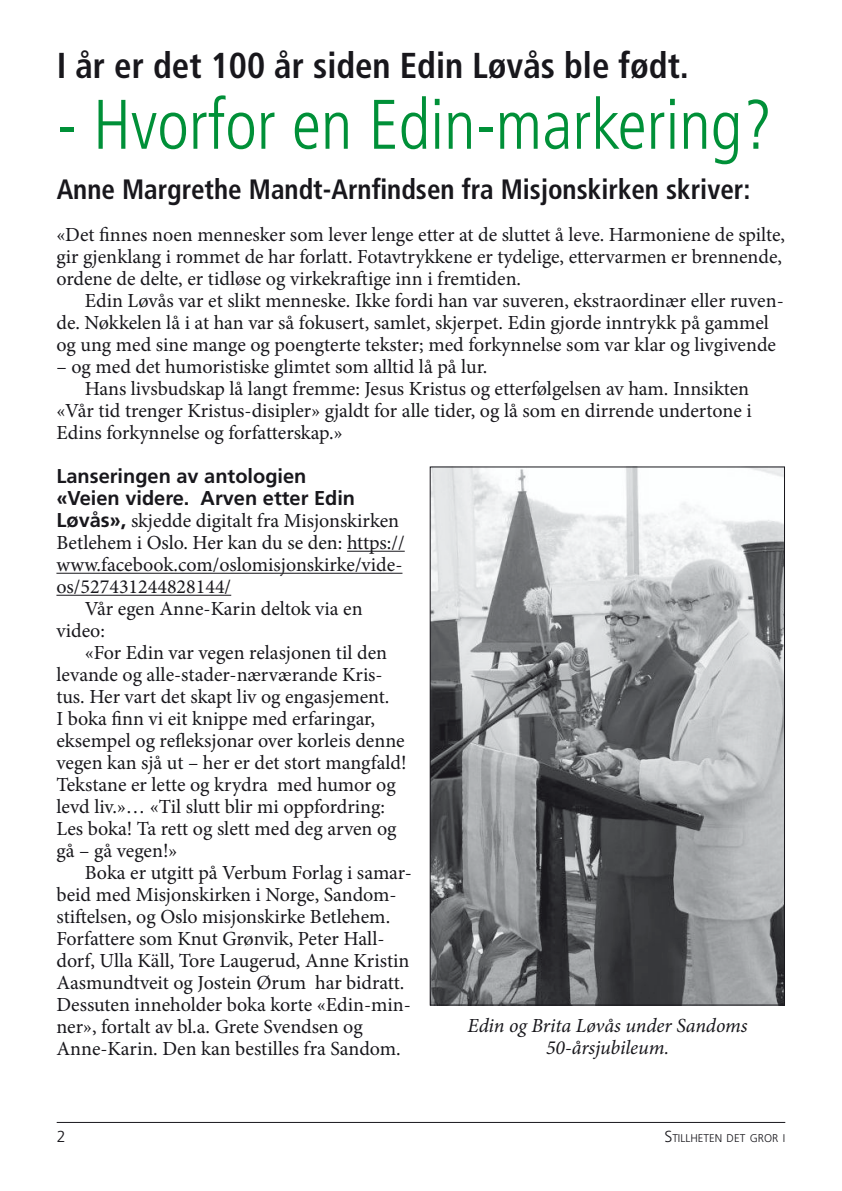
<style>
.page{position:relative;width:842px;height:1191px;background:#fff}
.page>*{position:absolute;margin:0;border:0;box-sizing:border-box;transform-origin:0 0}
.t1{font:300 condensed 70px "Frutiger";color:#009038}
.t2{font:700 condensed 36px "Frutiger";color:#18171c}
.t3{font:700 condensed 28px "Frutiger";color:#18171c}
.t4{font:20px/22px "Minion Pro";color:#18171c}
.t5{font:700 20px/22px "Frutiger";color:#18171c}
.t6{font:italic 20px/22px "Minion Pro";letter-spacing:-.005em;color:#18171c;text-align:center}
.t7{font:300 16px "Frutiger";color:#18171c}
.t8{font:300 11.2px "Frutiger";color:#18171c}
.s1{font-family:"Frutiger";font-weight:700}
.s2{font-size:16px}
</style>
<div class="page">
<hr style="left:57px;top:1122px;width:728px;height:1px;background:#18171c">
<hr style="left:347px;top:551px;width:58px;height:1px;background:#18171c">
<hr style="left:56px;top:573px;width:346px;height:1px;background:#18171c">
<hr style="left:56px;top:595px;width:175px;height:1px;background:#18171c">
<img style="left:432px;top:468px;width:351px;height:535px">
<h2 class="t2" style="left:57px;top:44px;width:634px">I år er det 100 år siden Edin Løvås ble født.</h2>
<h1 class="t1" style="left:57px;top:85px;width:717px">- Hvorfor en Edin-markering?</h1>
<h3 class="t3" style="left:57px;top:173px;width:695px">Anne Margrethe Mandt-Arnfindsen fra Misjonskirken skriver:</h3>
<p class="t4" style="left:56px;top:224px;width:730px">«Det finnes noen mennesker som lever lenge etter at de sluttet å leve. Harmoniene de spilte, gir gjenklang i rommet de har forlatt. Fotavtrykkene er tydelige, ettervarmen er brennende, ordene de delte, er tidløse og virkekraftige inn i fremtiden.</p>
<p class="t4" style="left:56px;top:290px;width:729px;text-indent:28px">Edin Løvås var et slikt menneske. Ikke fordi han var suveren, ekstraordinær eller ruven&shy;de. Nøkkelen lå i at han var så fokusert, samlet, skjerpet. Edin gjorde inntrykk på gammel og ung med sine mange og poengterte tekster; med forkynnelse som var klar og livgivende</p>
<p class="t4" style="left:56px;top:356px;width:432px">– og med det humoristiske glimtet som alltid lå på lur.</p>
<p class="t4" style="left:85px;top:378px;width:666px">Hans livsbudskap lå langt fremme: Jesus Kristus og etterfølgelsen av ham. Innsikten</p>
<p class="t4" style="left:56px;top:400px;width:697px">«Vår tid trenger Kristus-disipler» gjaldt for alle tider, og lå som en dirrende undertone i</p>
<p class="t4" style="left:56px;top:422px;width:288px">Edins forkynnelse og forfatterskap.»</p>
<p class="t5" style="left:56px;top:465px;width:300px">Lanseringen av antologien «Veien videre. Arven etter Edin</p>
<p class="t4" style="left:56px;top:510px;width:344px"><span class="s1">Løvås»,</span> skjedde digitalt fra Misjonskirken</p>
<p class="t4" style="left:56px;top:532px;width:350px">Betlehem i Oslo. Her kan du se den: https://</p>
<p class="t4" style="left:56px;top:554px;width:347px">www.facebook.com/oslomisjonskirke/vide-</p>
<p class="t4" style="left:56px;top:576px;width:176px">os/527431244828144/</p>
<p class="t4" style="left:85px;top:598px;width:279px">Vår egen Anne-Karin deltok via en</p>
<p class="t4" style="left:56px;top:620px;width:50px">video:</p>
<p class="t4" style="left:85px;top:642px;width:304px">«For Edin var vegen relasjonen til den</p>
<p class="t4" style="left:56px;top:664px;width:328px">levande og alle-stader-nærværande Kris-</p>
<p class="t4" style="left:56px;top:686px;width:334px">tus. Her vart det skapt liv og engasjement.</p>
<p class="t4" style="left:56px;top:708px;width:320px">I boka finn vi eit knippe med erfaringar,</p>
<p class="t4" style="left:56px;top:730px;width:350px">eksempel og refleksjonar over korleis denne</p>
<p class="t4" style="left:56px;top:752px;width:352px">vegen kan sjå ut – her er det stort mangfald!</p>
<p class="t4" style="left:56px;top:774px;width:341px">Tekstane er lette og krydra med humor og</p>
<p class="t4" style="left:56px;top:796px;width:330px">levd liv.»… «Til slutt blir mi oppfordring:</p>
<p class="t4" style="left:56px;top:818px;width:342px">Les boka! Ta rett og slett med deg arven og</p>
<p class="t4" style="left:56px;top:840px;width:122px">gå – gå vegen!»</p>
<p class="t4" style="left:85px;top:862px;width:329px">Boka er utgitt på Verbum Forlag i samar-</p>
<p class="t4" style="left:56px;top:884px;width:342px">beid med Misjonskirken i Norge, Sandom-</p>
<p class="t4" style="left:56px;top:906px;width:335px">stiftelsen, og Oslo misjonskirke Betlehem.</p>
<p class="t4" style="left:56px;top:928px;width:330px">Forfattere som Knut Grønvik, Peter Hall-</p>
<p class="t4" style="left:56px;top:950px;width:355px">dorf, Ulla Käll, Tore Laugerud, Anne Kristin</p>
<p class="t4" style="left:56px;top:972px;width:350px">Aasmundtveit og Jostein Ørum har bidratt.</p>
<p class="t4" style="left:56px;top:994px;width:356px">Dessuten inneholder boka korte «Edin-min-</p>
<p class="t4" style="left:56px;top:1016px;width:308px">ner», fortalt av bl.a. Grete Svendsen og</p>
<p class="t4" style="left:56px;top:1038px;width:346px">Anne-Karin. Den kan bestilles fra Sandom.</p>
<p class="t6" style="left:468px;top:1014px;width:282px">Edin og Brita Løvås under Sandoms<br>50-årsjubileum.</p>
<p class="t7" style="left:57px;top:1127px;width:10px">2</p>
<p class="t8" style="left:664px;top:1131px;width:122px"><span class="s2">S</span>TILLHETEN DET GROR I</p>
</div>
